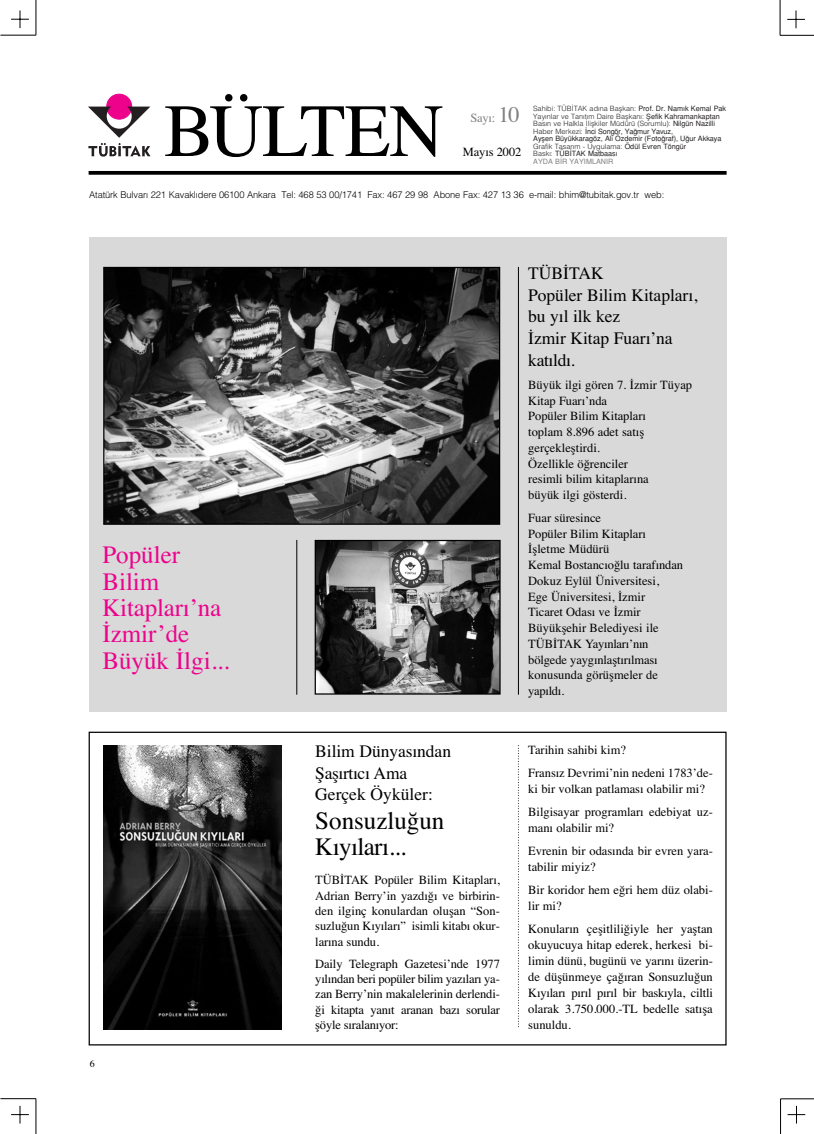
<style>
.page{position:relative;width:814px;height:1134px;background:#fff}
.page>*{position:absolute;margin:0;border:0;box-sizing:border-box;transform-origin:0 0}
.t1{font:75px "Times TU";letter-spacing:-.015em;color:#000}
.t2{font:25px/26.4px "Times TU";color:#ed028c}
.t3{font:25px/25.4px "Times TU";color:#000}
.t4{font:17.5px/21.8px "Times TU";letter-spacing:-.005em;color:#000}
.t5{font:12.5px/15.8px "Times TU";color:#000}
.t6{font:12.5px "Times TU";color:#808080}
.t7{font:10px "Times TU";color:#000}
.t8{font:300 9.38px "Helvetica";letter-spacing:-.015em;color:#000}
.t9{font:500 7.25px/7.5px "Helvetica";letter-spacing:-.005em;color:#231f20}
.t10{font:500 7.25px "Helvetica";color:#808080}
.s1{font-weight:300}
.s2{font-size:22.5px}
</style>
<div class="page">
<hr style="left:780px;top:0;width:1px;height:35px;background:#000">
<svg style="left:787px;top:10px;width:18px;height:18px"></svg>
<hr style="left:780px;top:35px;width:34px;height:1px;background:#000">
<hr style="left:0;top:35px;width:36px;height:1px;background:#000">
<svg style="left:11px;top:10px;width:18px;height:18px"></svg>
<hr style="left:36px;top:0;width:1px;height:35px;background:#000">
<hr style="left:36px;top:1098px;width:1px;height:36px;background:#000">
<svg style="left:11px;top:1106px;width:18px;height:17px"></svg>
<hr style="left:0;top:1098px;width:36px;height:1px;background:#000">
<hr style="left:780px;top:1098px;width:34px;height:1px;background:#000">
<svg style="left:787px;top:1106px;width:18px;height:17px"></svg>
<hr style="left:780px;top:1099px;width:1px;height:35px;background:#000">
<svg style="left:89px;top:171px;width:637px;height:4px;background:#111"></svg>
<div style="left:107px;top:94px;width:25px;height:25px;background:#ed028c;border:1px solid #ed028c;border-radius:50%"></div>
<svg style="left:88px;top:107px;width:62px;height:50px"></svg>
<div style="left:89px;top:237px;width:637px;height:474px;background:#d9d9d9"></div>
<hr style="left:296px;top:540px;width:1px;height:155px;background:#000">
<hr style="left:518px;top:267px;width:1px;height:428px;background:#000">
<svg style="left:518px;top:745px;width:1px;height:283px"></svg>
<img style="left:103px;top:745px;width:178px;height:284px">
<img style="left:317px;top:542px;width:181px;height:150px">
<div style="left:315px;top:540px;width:185px;height:154px;border:1px solid #000"></div>
<img style="left:105px;top:269px;width:393px;height:254px">
<div style="left:103px;top:267px;width:397px;height:258px;border:1px solid #000"></div>
<h1 class="t1" style="left:164px;top:105px;width:281px">BÜLTEN</h1>
<p class="t9" style="left:533px;top:106px;width:194px"><span class="s1">Sahibi: TÜB‹TAK ad›na Baflkan:</span> Prof. Dr. Nam›k Kemal Pak <span class="s1">Yay›nlar ve Tan›t›m Daire Baflkan›:</span> fiefik Kahramankaptan <span class="s1">Bas›n ve Halkla ‹liflkiler Müdürü (Sorumlu):</span> Nilgün Nazilli <span class="s1">Haber Merkezi:</span> ‹nci Songör, Ya¤mur Yavuz,<br>Ayflen Büyükkaragöz, Ali Özdemir (Foto¤raf), U¤ur Akkaya <span class="s1">Grafik Tasar›m - Uygulama:</span> Ödül Evren Töngür<br><span class="s1">Bask›:</span> TÜB‹TAK Matbaas›</p>
<p class="t6" style="left:470px;top:113px;width:51px">Sayı: <span class="s2">10</span></p>
<p class="t5" style="left:463px;top:145px;width:60px">Mayıs 2002</p>
<p class="t8" style="left:89px;top:191px;width:576px">Atatürk Bulvar› 221 Kavakl›dere 06100 Ankara Tel: 468 53 00/1741 Fax: 467 29 98 Abone Fax: 427 13 36 e-mail: bhim@tubitak.gov.tr web:</p>
<p class="t10" style="left:533px;top:159px;width:82px">AYDA B‹R YAYIMLANIR</p>
<h2 class="t2" style="left:102px;top:544px;width:129px">Popüler<br>Bilim<br>Kitapları’na<br>İzmir’de<br>Büyük İlgi...</h2>
<p class="t7" style="left:90px;top:1060px;width:6px">6</p>
<h3 class="t4" style="left:315px;top:742px;width:137px;line-height:21.4px">Bilim Dünyasından<br>Şaşırtıcı Ama<br>Gerçek Öyküler:</h3>
<h2 class="t3" style="left:315px;top:811px;width:131px">Sonsuzluğun<br>Kıyıları...</h2>
<p class="t5" style="left:315px;top:874px;width:186px;line-height:15.4px;text-align:justify">TÜBİTAK Popüler Bilim Kitapları, Adrian Berry’in yazdığı ve birbirin&shy;den ilginç konulardan oluşan “Son&shy;suzluğun Kıyıları” isimli kitabı okur&shy;larına sundu.</p>
<p class="t5" style="left:315px;top:957px;width:186px;line-height:15.4px;text-align:justify">Daily Telegraph Gazetesi’nde 1977 yılından beri popüler bilim yazıları ya&shy;zan Berry’nin makalelerinin derlendi&shy;ği kitapta yanıt aranan bazı sorular şöyle sıralanıyor:</p>
<h3 class="t4" style="left:528px;top:264px;width:171px">TÜBİTAK<br>Popüler Bilim Kitapları, bu yıl ilk kez<br>İzmir Kitap Fuarı’na katıldı.</h3>
<p class="t5" style="left:528px;top:378px;width:165px">Büyük ilgi gören 7. İzmir Tüyap<br>Kitap Fuarı’nda<br>Popüler Bilim Kitapları<br>toplam 8.896 adet satış gerçekleştirdi.<br>Özellikle öğrenciler<br>resimli bilim kitaplarına<br>büyük ilgi gösterdi.</p>
<p class="t5" style="left:528px;top:511px;width:156px">Fuar süresince<br>Popüler Bilim Kitapları<br>İşletme Müdürü<br>Kemal Bostancıoğlu tarafından<br>Dokuz Eylül Üniversitesi,<br>Ege Üniversitesi, İzmir<br>Ticaret Odası ve İzmir<br>Büyükşehir Belediyesi ile<br>TÜBİTAK Yayınları’nın bölgede yaygınlaştırılması konusunda görüşmeler de yapıldı.</p>
<p class="t5" style="left:528px;top:739px;width:186px;line-height:23.1px">Tarihin sahibi kim?<br>Fransız Devrimi’nin nedeni 1783’de-</p>
<p class="t5" style="left:528px;top:778px;width:186px;line-height:23.1px">ki bir volkan patlaması olabilir mi?<br>Bilgisayar programları edebiyat uz-</p>
<p class="t5" style="left:528px;top:817px;width:186px;line-height:23.1px">manı olabilir mi?<br>Evrenin bir odasında bir evren yara-</p>
<p class="t5" style="left:528px;top:857px;width:186px;line-height:23.1px">tabilir miyiz?<br>Bir koridor hem eğri hem düz olabi-</p>
<p class="t5" style="left:528px;top:896px;width:186px;line-height:23.1px">lir mi?<br>Konuların çeşitliliğiyle her yaştan</p>
<p class="t5" style="left:528px;top:938px;width:186px;text-align:justify">okuyucuya hitap ederek, herkesi bi&shy;limin dünü, bugünü ve yarını üzerin&shy;de düşünmeye çağıran Sonsuzluğun Kıyıları pırıl pırıl bir baskıyla, ciltli olarak 3.750.000.-TL bedelle satışa sunuldu.</p>
</div>
